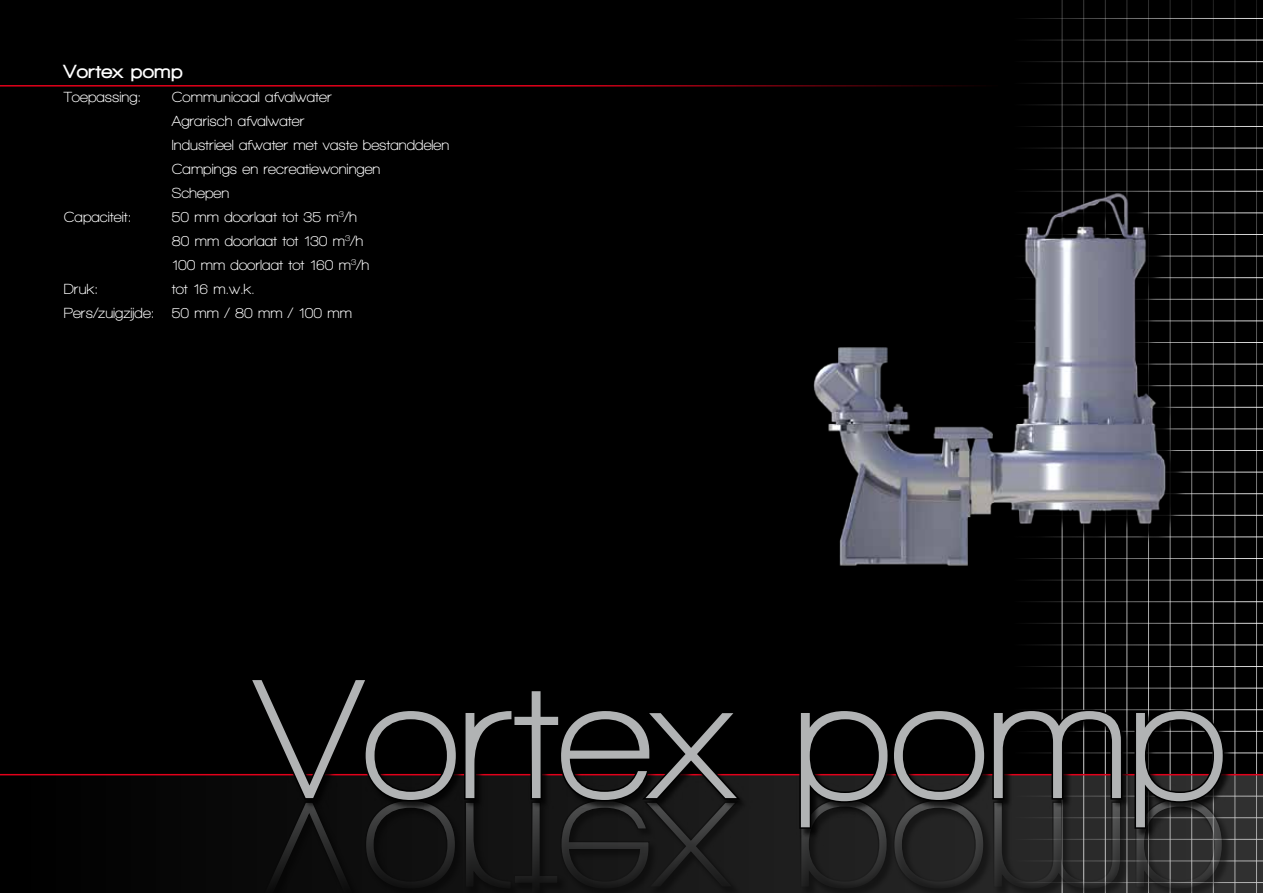
<style>
.page{position:relative;width:1263px;height:893px;background:#000}
.page>*{position:absolute;margin:0;border:0;box-sizing:border-box;transform-origin:0 0}
.t1{font:700 174px "Walkway";color:#b1b3b4}
.t2{font:900 19.5px "Walkway";letter-spacing:.05em;color:#fff}
.t3{font:700 15px/24px "Walkway";color:#fff}
</style>
<div class="page">
<hr style="left:1011px;top:18px;width:252px;height:1px;background:#fff">
<hr style="left:1011px;top:40px;width:252px;height:1px;background:#fff">
<hr style="left:1011px;top:61px;width:252px;height:1px;background:#fff">
<hr style="left:1011px;top:83px;width:252px;height:1px;background:#fff">
<hr style="left:1011px;top:104px;width:252px;height:1px;background:#fff">
<hr style="left:1011px;top:126px;width:252px;height:1px;background:#fff">
<hr style="left:1011px;top:148px;width:252px;height:1px;background:#fff">
<hr style="left:1011px;top:169px;width:252px;height:1px;background:#fff">
<hr style="left:1011px;top:191px;width:252px;height:1px;background:#fff">
<hr style="left:1011px;top:212px;width:252px;height:1px;background:#fff">
<hr style="left:1011px;top:234px;width:252px;height:1px;background:#fff">
<hr style="left:1011px;top:256px;width:252px;height:1px;background:#fff">
<hr style="left:1011px;top:277px;width:252px;height:1px;background:#fff">
<hr style="left:1011px;top:299px;width:252px;height:1px;background:#fff">
<hr style="left:1011px;top:320px;width:252px;height:1px;background:#fff">
<hr style="left:1011px;top:342px;width:252px;height:1px;background:#fff">
<hr style="left:1011px;top:364px;width:252px;height:1px;background:#fff">
<hr style="left:1011px;top:385px;width:252px;height:1px;background:#fff">
<hr style="left:1011px;top:407px;width:252px;height:1px;background:#fff">
<hr style="left:1011px;top:428px;width:252px;height:1px;background:#fff">
<hr style="left:1011px;top:450px;width:252px;height:1px;background:#fff">
<hr style="left:1011px;top:472px;width:252px;height:1px;background:#fff">
<hr style="left:1011px;top:493px;width:252px;height:1px;background:#fff">
<hr style="left:1011px;top:515px;width:252px;height:1px;background:#fff">
<hr style="left:1011px;top:536px;width:252px;height:1px;background:#fff">
<hr style="left:1011px;top:558px;width:252px;height:1px;background:#fff">
<hr style="left:1011px;top:580px;width:252px;height:1px;background:#fff">
<hr style="left:1011px;top:601px;width:252px;height:1px;background:#fff">
<hr style="left:1011px;top:623px;width:252px;height:1px;background:#fff">
<hr style="left:1011px;top:644px;width:252px;height:1px;background:#fff">
<hr style="left:1011px;top:666px;width:252px;height:1px;background:#fff">
<hr style="left:1011px;top:688px;width:252px;height:1px;background:#fff">
<hr style="left:1011px;top:709px;width:252px;height:1px;background:#fff">
<hr style="left:1011px;top:731px;width:252px;height:1px;background:#fff">
<hr style="left:1011px;top:752px;width:252px;height:1px;background:#fff">
<hr style="left:1062px;top:0;width:1px;height:893px;background:#fff">
<hr style="left:1083px;top:0;width:1px;height:893px;background:#fff">
<hr style="left:1105px;top:0;width:1px;height:893px;background:#fff">
<hr style="left:1126px;top:0;width:1px;height:893px;background:#fff">
<hr style="left:1148px;top:0;width:1px;height:893px;background:#fff">
<hr style="left:1170px;top:0;width:1px;height:893px;background:#fff">
<hr style="left:1191px;top:0;width:1px;height:893px;background:#fff">
<hr style="left:1213px;top:0;width:1px;height:893px;background:#fff">
<hr style="left:1234px;top:0;width:1px;height:893px;background:#fff">
<hr style="left:1256px;top:0;width:1px;height:893px;background:#fff">
<svg style="left:0;top:775px;width:1263px;height:118px"></svg>
<hr style="left:0;top:774px;width:1263px;height:1px;background:#e2001a">
<svg style="left:250px;top:837px;width:974px;height:56px"></svg>
<div style="left:250px;top:678px;width:982px;height:159px;background:#000;opacity:.75"></div>
<svg style="left:248px;top:678px;width:493px;height:125px"></svg>
<svg style="left:798px;top:708px;width:326px;height:122px"></svg>
<svg style="left:1133px;top:708px;width:93px;height:122px"></svg>
<hr style="left:0;top:85px;width:998px;height:2px;background:#e2001a">
<img style="left:813px;top:166px;width:400px;height:426px">
<h2 class="t2" style="left:64px;top:61px;width:120px">Vortex pomp</h2>
<p class="t3" style="left:64px;top:85px;width:79px">Toepassing:</p>
<p class="t3" style="left:172px;top:85px;width:279px">Communicaal afvalwater<br>Agrarisch afvalwater<br>Industrieel afwater met vaste bestanddelen<br>Campings en recreatiewoningen<br>Schepen</p>
<p class="t3" style="left:64px;top:205px;width:69px">Capaciteit:</p>
<p class="t3" style="left:172px;top:205px;width:199px">50 mm doorlaat tot 35 m<sup>3</sup>/h<br>80 mm doorlaat tot 130 m<sup>3</sup>/h<br>100 mm doorlaat tot 160 m<sup>3</sup>/h</p>
<p class="t3" style="left:64px;top:277px;width:36px">Druk:</p>
<p class="t3" style="left:64px;top:277px;width:290px;text-indent:108px">tot 16 m.w.k.<br>Pers/zuigzijde: 50 mm / 80 mm / 100 mm</p>
<h1 class="t1" style="left:254px;top:646px;width:974px">Vortex pomp</h1>
</div>
